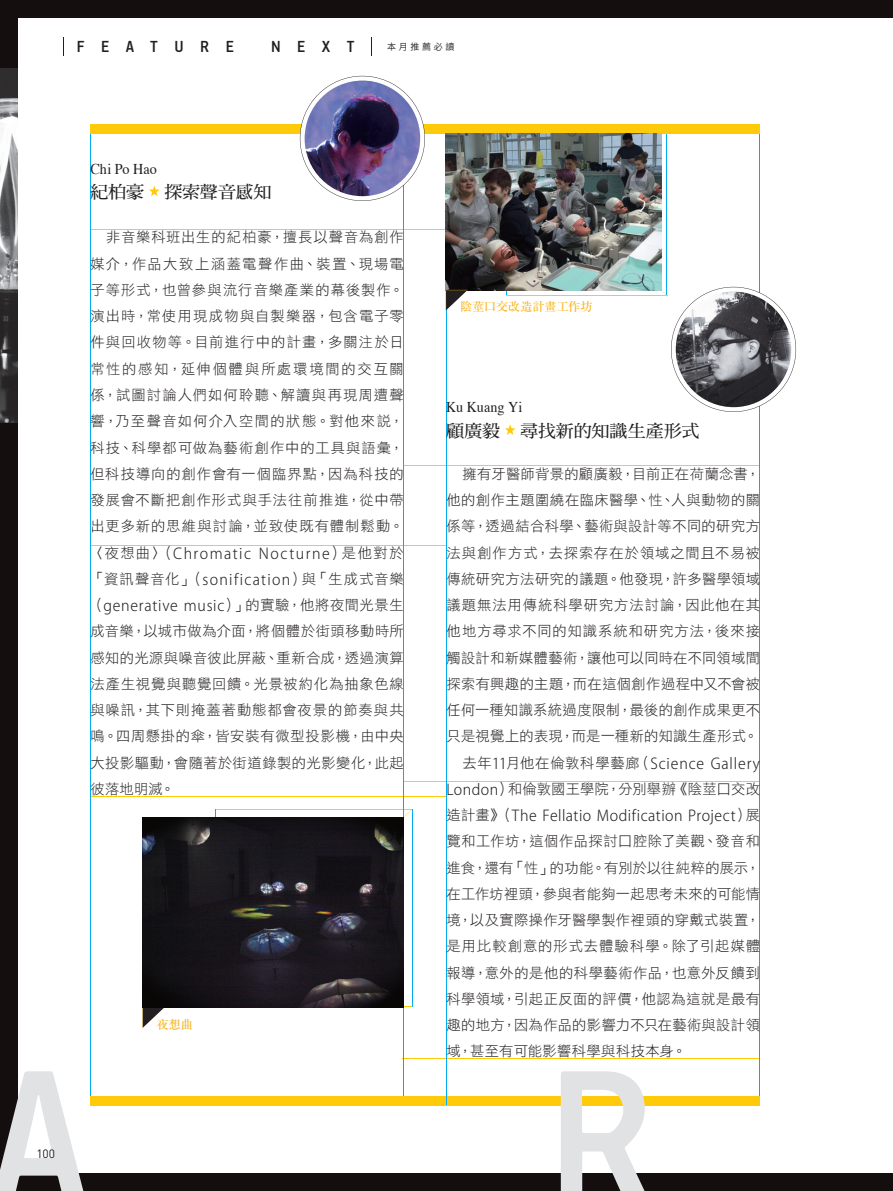
<style>
.page{position:relative;width:893px;height:1191px;background:#fff}
.page>*{position:absolute;margin:0;border:0;box-sizing:border-box;transform-origin:0 0}
.t1{font:500 216px "PF Handbook Pro";color:#e1e2e4}
.t2{font:500 18px "PF Handbook Pro";letter-spacing:.915em;color:#231f20}
.t3{font:17.25px "DF Ming Std W7";letter-spacing:-.005em;color:#231f20;scale:1.04 1}
.t4{font:300 15px "Koz Go Pro";letter-spacing:.05em;color:#231f20;scale:.95 1}
.t5{font:300 15px "Koz Go Pro";letter-spacing:.105em;color:#231f20;scale:.95 1}
.t6{font:15px "Times";letter-spacing:.005em;color:#231f20;scale:.95 1}
.t7{font:14.25px/26.2px "DF Li Hei Std W3";letter-spacing:.035em;color:#231f20;text-align:justify}
.t8{font:14.25px "DF Li Hei Std W3";letter-spacing:.075em;color:#231f20}
.t9{font:14.25px "DF Li Hei Std W3";letter-spacing:.015em;color:#231f20}
.t10{font:500 12px "Ryumin Pro";color:#fbb416}
.t11{font:9px "Source Han Sans TWHK";letter-spacing:.3em;color:#231f20}
.s1{font-family:"DF Li Hei Std W3";font-weight:400;font-size:14.25px}
.s2{font-family:"Koz Go Pro";font-weight:300;font-size:15px}
</style>
<div class="page">
<div style="left:0;top:0;width:893px;height:17px;background:#140e0f"></div>
<div style="left:0;top:1174px;width:893px;height:17px;background:#140e0f"></div>
<div style="left:0;top:0;width:17px;height:1191px;background:#140e0f"></div>
<hr style="left:215px;top:809px;width:197px;height:1px;background:#feca0a">
<hr style="left:412px;top:808px;width:1px;height:198px;background:#00aeef">
<img style="left:0;top:68px;width:17px;height:354px">
<hr style="left:404px;top:465px;width:356px;height:1px;background:#feca0a">
<hr style="left:90px;top:230px;width:356px;height:1px;background:#feca0a">
<hr style="left:90px;top:545px;width:356px;height:1px;background:#feca0a">
<hr style="left:90px;top:796px;width:356px;height:1px;background:#feca0a">
<hr style="left:403px;top:781px;width:356px;height:1px;background:#feca0a">
<hr style="left:402px;top:1058px;width:356px;height:1px;background:#feca0a">
<hr style="left:403px;top:130px;width:1px;height:974px;background:#00aeef">
<hr style="left:759px;top:129px;width:1px;height:975px;background:#00aeef">
<hr style="left:90px;top:130px;width:1px;height:974px;background:#00aeef">
<div style="left:90px;top:1097px;width:670px;height:9px;background:#feca0a"></div>
<div style="left:90px;top:125px;width:670px;height:9px;background:#feca0a"></div>
<svg style="left:142px;top:1007px;width:22px;height:21px"></svg>
<hr style="left:446px;top:134px;width:1px;height:970px;background:#00aeef">
<svg style="left:505px;top:424px;width:10px;height:11px"></svg>
<svg style="left:149px;top:185px;width:11px;height:11px"></svg>
<img style="left:142px;top:817px;width:262px;height:190px">
<img style="left:446px;top:133px;width:60px;height:157px">
<svg style="left:300px;top:76px;width:125px;height:125px"></svg>
<img style="left:305px;top:81px;width:115px;height:115px;border-radius:58px">
<svg style="left:506px;top:133px;width:290px;height:279px"></svg>
<img style="left:676px;top:291px;width:115px;height:116px;border-radius:58px">
<svg style="left:446px;top:290px;width:22px;height:20px"></svg>
<p class="t2" style="left:77px;top:36px;width:158px">FEATURE</p>
<p class="t2" style="left:271px;top:36px;width:85px">NEXT</p>
<p class="t11" style="left:387px;top:41px;width:69px">本月推薦必讀</p>
<p class="t6" style="left:90px;top:154px;width:72px">Chi Po Hao</p>
<p class="t3" style="left:90px;top:183px;width:176px">紀柏豪 探索聲音感知</p>
<p class="t7" style="left:90px;top:224px;width:315px;text-indent:16px">非音樂科班出生的紀柏豪，擅長以聲音為創作媒介，作品大致上涵蓋電聲作曲、裝置、現場電子等形式，也曾參與流行音樂產業的幕後製作。演出時，常使用現成物與自製樂器，包含電子零件與回收物等。目前進行中的計畫，多關注於日常性的感知，延伸個體與所處環境間的交互關係，試圖討論人們如何聆聽、解讀與再現周遭聲響，乃至聲音如何介入空間的狀態。對他來說，科技、科學都可做為藝術創作中的工具與語彙，但科技導向的創作會有一個臨界點，因為科技的發展會不斷把創作形式與手法往前推進，從中帶出更多新的思維與討論，並致使既有體制鬆動。</p>
<p class="t5" style="left:90px;top:543px;width:331px"><span class="s1">〈夜想曲〉（</span>Chromatic Nocturne<span class="s1">）是他對於</span></p>
<p class="t8" style="left:90px;top:571px;width:315px">「資訊聲音化」（<span class="s2">sonification</span>）與「生成式音樂</p>
<p class="t4" style="left:90px;top:596px;width:331px"><span class="s1">（</span>generative music<span class="s1">）」的實驗，他將夜間光景生</span></p>
<p class="t7" style="left:90px;top:618px;width:315px">成音樂，以城市做為介面，將個體於街頭移動時所感知的光源與噪音彼此屏蔽、重新合成，透過演算法產生視覺與聽覺回饋。光景被約化為抽象色線與噪訊，其下則掩蓋著動態都會夜景的節奏與共鳴。四周懸掛的傘，皆安裝有微型投影機，由中央大投影驅動，會隨著於街道錄製的光影變化，此起彼落地明滅。</p>
<p class="t10" style="left:157px;top:1015px;width:37px">夜想曲</p>
<p class="t10" style="left:460px;top:297px;width:134px">陰莖口交改造計畫工作坊</p>
<p class="t6" style="left:446px;top:393px;width:82px">Ku Kuang Yi</p>
<p class="t3" style="left:446px;top:421px;width:245px">顧廣毅 尋找新的知識生產形式</p>
<p class="t7" style="left:446px;top:460px;width:315px;text-indent:16px">擁有牙醫師背景的顧廣毅，目前正在荷蘭念書，他的創作主題圍繞在臨床醫學、性、人與動物的關係等，透過結合科學、藝術與設計等不同的研究方法與創作方式，去探索存在於領域之間且不易被傳統研究方法研究的議題。他發現，許多醫學領域議題無法用傳統科學研究方法討論，因此他在其他地方尋求不同的知識系統和研究方法，後來接觸設計和新媒體藝術，讓他可以同時在不同領域間探索有興趣的主題，而在這個創作過程中又不會被任何一種知識系統過度限制，最後的創作成果更不只是視覺上的表現，而是一種新的知識生產形式。</p>
<p class="t4" style="left:462px;top:753px;width:315px"><span class="s1">去年</span>11<span class="s1">月他在倫敦科學藝廊（</span>Science Gallery</p>
<p class="t9" style="left:446px;top:781px;width:315px"><span class="s2">London</span>）和倫敦國王學院，分別舉辦《陰莖口交改</p>
<p class="t4" style="left:446px;top:806px;width:332px"><span class="s1">造計畫》（</span>The Fellatio Modification Project<span class="s1">）展</span></p>
<p class="t7" style="left:446px;top:828px;width:315px">覽和工作坊，這個作品探討口腔除了美觀、發音和進食，還有「性」的功能。有別於以往純粹的展示，在工作坊裡頭，參與者能夠一起思考未來的可能情境，以及實際操作牙醫學製作裡頭的穿戴式裝置，是用比較創意的形式去體驗科學。除了引起媒體報導，意外的是他的科學藝術作品，也意外反饋到科學領域，引起正反面的評價，他認為這就是最有趣的地方，因為作品的影響力不只在藝術與設計領域，甚至有可能影響科學與科技本身。</p>
<h1 class="t1" style="left:-12px;top:1003px;width:103px">A</h1>
<h1 class="t1" style="left:547px;top:1003px;width:109px">R</h1>
</div>
